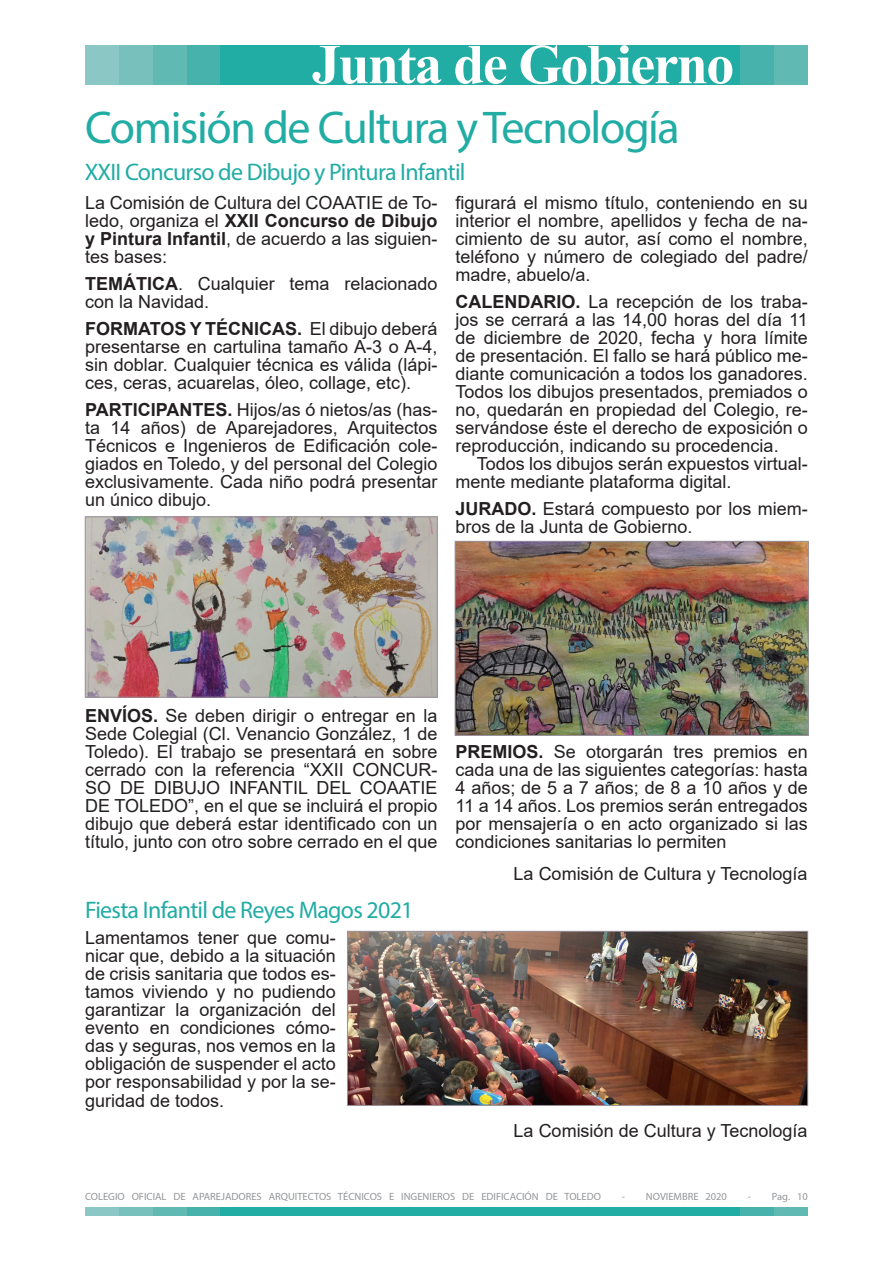
<style>
.page{position:relative;width:893px;height:1263px;background:#fff}
.page>*{position:absolute;margin:0;border:0;box-sizing:border-box;transform-origin:0 0}
.t1{font:700 56.1px "Times New Roman";letter-spacing:-.03em;color:#fff}
.t2{font:46.05px "Myriad Pro";letter-spacing:-.03em;color:#21aca4}
.t3{font:24px "Myriad Pro";letter-spacing:-.03em;color:#21aca4}
.t4{font:18px/18px "Arial";color:#231f20;text-align:justify}
.t5{font:10.5px "Myriad Pro";color:#939598}
.s1{font-weight:700}
</style>
<div class="page">
<div style="left:85px;top:1208px;width:34px;height:8px;background:#8bc7c4"></div>
<div style="left:119px;top:1208px;width:34px;height:8px;background:#77c0bc"></div>
<div style="left:153px;top:1208px;width:34px;height:8px;background:#61b9b3"></div>
<div style="left:187px;top:1208px;width:34px;height:8px;background:#47b2ab"></div>
<div style="left:774px;top:1208px;width:34px;height:8px;background:#61b9b3"></div>
<div style="left:740px;top:1208px;width:34px;height:8px;background:#47b2ab"></div>
<div style="left:221px;top:1208px;width:519px;height:8px;background:#21aca4"></div>
<div style="left:85px;top:45px;width:34px;height:40px;background:#8bc7c4"></div>
<div style="left:119px;top:45px;width:34px;height:40px;background:#77c0bc"></div>
<div style="left:153px;top:45px;width:34px;height:40px;background:#61b9b3"></div>
<div style="left:187px;top:45px;width:34px;height:40px;background:#47b2ab"></div>
<div style="left:774px;top:45px;width:34px;height:40px;background:#61b9b3"></div>
<div style="left:740px;top:45px;width:34px;height:40px;background:#47b2ab"></div>
<div style="left:221px;top:45px;width:519px;height:40px;background:#21aca4"></div>
<img style="left:87px;top:519px;width:348px;height:176px">
<div style="left:85px;top:517px;width:352px;height:180px;border:1px solid #9a939d"></div>
<img style="left:349px;top:933px;width:457px;height:171px">
<div style="left:347px;top:931px;width:461px;height:175px;border:1px solid #9a939d"></div>
<img style="left:457px;top:543px;width:349px;height:191px">
<div style="left:455px;top:541px;width:353px;height:195px;border:1px solid #9a939d"></div>
<h1 class="t1" style="left:312px;top:24px;width:424px">Junta de Gobierno</h1>
<h2 class="t2" style="left:85px;top:99px;width:596px">Comisión de Cultura y Tecnología</h2>
<h3 class="t3" style="left:85px;top:158px;width:382px">XXII Concurso de Dibujo y Pintura Infantil</h3>
<p class="t4" style="left:85px;top:193px;width:354px">La Comisión de Cultura del COAATIE de To&shy;ledo, organiza el <span class="s1">XXII Concurso de Dibujo y Pintura Infantil</span>, de acuerdo a las siguien&shy;tes bases:</p>
<p class="t4" style="left:85px;top:274px;width:354px"><span class="s1">TEMÁTICA</span>. Cualquier tema relacionado con la Navidad.</p>
<p class="t4" style="left:85px;top:319px;width:354px"><span class="s1">FORMATOS Y TÉCNICAS.</span> El dibujo deberá presentarse en cartulina tamaño A-3 o A-4, sin doblar. Cualquier técnica es válida (lápi&shy;ces, ceras, acuarelas, óleo, collage, etc).</p>
<p class="t4" style="left:85px;top:400px;width:354px"><span class="s1">PARTICIPANTES.</span> Hijos/as ó nietos/as (has&shy;ta 14 años) de Aparejadores, Arquitectos Técnicos e Ingenieros de Edificación cole&shy;giados en Toledo, y del personal del Colegio exclusivamente. Cada niño podrá presentar un único dibujo.</p>
<p class="t4" style="left:455px;top:193px;width:354px">figurará el mismo título, conteniendo en su interior el nombre, apellidos y fecha de na&shy;cimiento de su autor, así como el nombre, teléfono y número de colegiado del padre/ madre, abuelo/a.</p>
<p class="t4" style="left:455px;top:292px;width:354px"><span class="s1">CALENDARIO.</span> La recepción de los traba&shy;jos se cerrará a las 14,00 horas del día 11 de diciembre de 2020, fecha y hora límite de presentación. El fallo se hará público me&shy;diante comunicación a todos los ganadores.<br>Todos los dibujos presentados, premiados o no, quedarán en propiedad del Colegio, re&shy;servándose éste el derecho de exposición o reproducción, indicando su procedencia.</p>
<p class="t4" style="left:455px;top:454px;width:354px;text-indent:21px">Todos los dibujos serán expuestos virtual&shy;mente mediante plataforma digital.</p>
<p class="t4" style="left:455px;top:499px;width:354px"><span class="s1">JURADO.</span> Estará compuesto por los miem&shy;bros de la Junta de Gobierno.</p>
<p class="t4" style="left:85px;top:706px;width:354px"><span class="s1">ENVÍOS.</span> Se deben dirigir o entregar en la Sede Colegial (Cl. Venancio González, 1 de Toledo). El trabajo se presentará en sobre cerrado con la referencia “XXII CONCUR-SO DE DIBUJO INFANTIL DEL COAATIE DE TOLEDO”, en el que se incluirá el propio dibujo que deberá estar identificado con un título, junto con otro sobre cerrado en el que</p>
<h3 class="t3" style="left:85px;top:895px;width:330px">Fiesta Infantil de Reyes Magos 2021</h3>
<p class="t4" style="left:85px;top:929px;width:252px">Lamentamos tener que comu&shy;nicar que, debido a la situación de crisis sanitaria que todos es&shy;tamos viviendo y no pudiendo garantizar la organización del evento en condiciones cómo&shy;das y seguras, nos vemos en la obligación de suspender el acto por responsabilidad y por la se&shy;guridad de todos.</p>
<p class="t4" style="left:455px;top:742px;width:354px"><span class="s1">PREMIOS.</span> Se otorgarán tres premios en cada una de las siguientes categorías: hasta 4 años; de 5 a 7 años; de 8 a 10 años y de 11 a 14 años. Los premios serán entregados por mensajería o en acto organizado si las condiciones sanitarias lo permiten</p>
<p class="t4" style="left:514px;top:864px;width:295px">La Comisión de Cultura y Tecnología</p>
<p class="t4" style="left:514px;top:1122px;width:295px">La Comisión de Cultura y Tecnología</p>
<p class="t5" style="left:85px;top:1190px;width:517px">COLEGIO OFICIAL DE APAREJADORES ARQUITECTOS TÉCNICOS E INGENIEROS DE EDIFICACIÓN DE TOLEDO</p>
<p class="t5" style="left:622px;top:1190px;width:107px">- NOVIEMBRE 2020</p>
<p class="t5" style="left:748px;top:1190px;width:62px">- Pag. 10</p>
</div>
